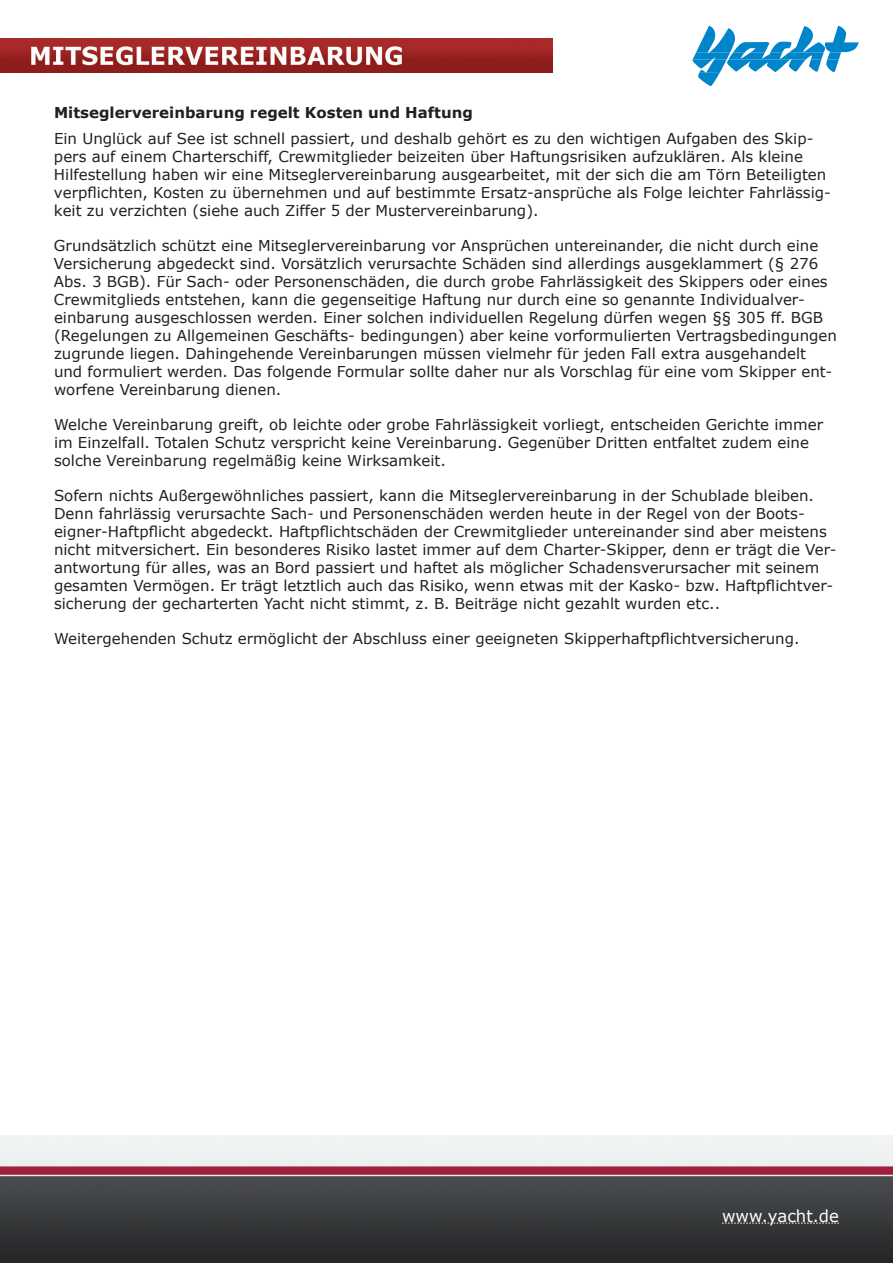
<style>
.page{position:relative;width:893px;height:1263px;background:#fff}
.page>*{position:absolute;margin:0;border:0;box-sizing:border-box;transform-origin:0 0}
.t1{font:16.5px "Verdana";color:#fff}
.t2{font:15px/18px "Verdana";color:#231f20}
.t3{font:700 15px "Verdana";color:#231f20}
</style>
<div class="page">
<img style="left:0;top:1135px;width:893px;height:128px">
<svg style="left:692px;top:26px;width:167px;height:60px"></svg>
<svg style="left:722px;top:1223px;width:117px;height:1px"></svg>
<img style="left:0;top:38px;width:553px;height:34px">
<p class="t3" style="left:54px;top:103px;width:420px">Mitseglervereinbarung regelt Kosten und Haftung</p>
<p class="t2" style="left:54px;top:129px;width:778px">Ein Unglück auf See ist schnell passiert, und deshalb gehört es zu den wichtigen Aufgaben des Skip&shy;pers auf einem Charterschiff, Crewmitglieder beizeiten über Haftungsrisiken aufzuklären. Als kleine Hilfestellung haben wir eine Mitseglervereinbarung ausgearbeitet, mit der sich die am Törn Beteiligten verpflichten, Kosten zu übernehmen und auf bestimmte Ersatz-ansprüche als Folge leichter Fahrlässig&shy;keit zu verzichten (siehe auch Ziffer 5 der Mustervereinbarung).</p>
<p class="t2" style="left:54px;top:236px;width:784px">Grundsätzlich schützt eine Mitseglervereinbarung vor Ansprüchen untereinander, die nicht durch eine Versicherung abgedeckt sind. Vorsätzlich verursachte Schäden sind allerdings ausgeklammert (§ 276<br>Abs. 3 BGB). Für Sach- oder Personenschäden, die durch grobe Fahrlässigkeit des Skippers oder eines Crewmitglieds entstehen, kann die gegenseitige Haftung nur durch eine so genannte Individualver&shy;einbarung ausgeschlossen werden. Einer solchen individuellen Regelung dürfen wegen §§ 305 ff. BGB (Regelungen zu Allgemeinen Geschäfts- bedingungen) aber keine vorformulierten Vertragsbedingungen zugrunde liegen. Dahingehende Vereinbarungen müssen vielmehr für jeden Fall extra ausgehandelt und formuliert werden. Das folgende Formular sollte daher nur als Vorschlag für eine vom Skipper ent&shy;worfene Vereinbarung dienen.</p>
<p class="t2" style="left:54px;top:415px;width:771px">Welche Vereinbarung greift, ob leichte oder grobe Fahrlässigkeit vorliegt, entscheiden Gerichte immer im Einzelfall. Totalen Schutz verspricht keine Vereinbarung. Gegenüber Dritten entfaltet zudem eine solche Vereinbarung regelmäßig keine Wirksamkeit.</p>
<p class="t2" style="left:54px;top:486px;width:784px">Sofern nichts Außergewöhnliches passiert, kann die Mitseglervereinbarung in der Schublade bleiben.<br>Denn fahrlässig verursachte Sach- und Personenschäden werden heute in der Regel von der Boots&shy;eigner-Haftpflicht abgedeckt. Haftpflichtschäden der Crewmitglieder untereinander sind aber meistens nicht mitversichert. Ein besonderes Risiko lastet immer auf dem Charter-Skipper, denn er trägt die Ver&shy;antwortung für alles, was an Bord passiert und haftet als möglicher Schadensverursacher mit seinem gesamten Vermögen. Er trägt letztlich auch das Risiko, wenn etwas mit der Kasko- bzw. Haftpflichtver&shy;sicherung der gecharterten Yacht nicht stimmt, z. B. Beiträge nicht gezahlt wurden etc..</p>
<p class="t2" style="left:54px;top:629px;width:747px">Weitergehenden Schutz ermöglicht der Abschluss einer geeigneten Skipperhaftpflichtversicherung.</p>
<p class="t1" style="left:722px;top:1205px;width:118px">www.yacht.de</p>
</div>
